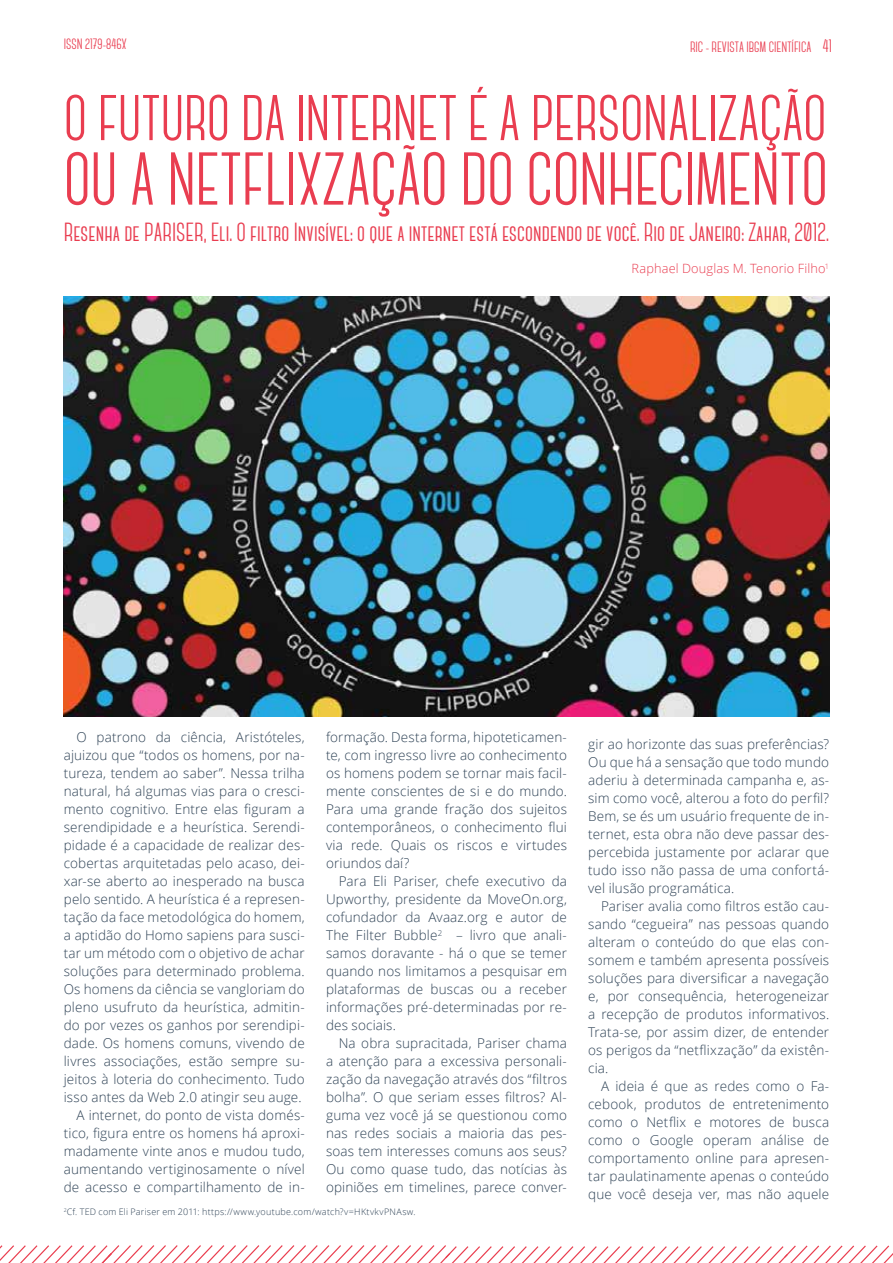
<style>
.page{position:relative;width:893px;height:1263px;background:#fff}
.page>*{position:absolute;margin:0;border:0;box-sizing:border-box;transform-origin:0 0}
.t1{font:700 74.7px "Canter";letter-spacing:-.01em;color:#e93d50}
.t2{font:700 64.5px "Canter";letter-spacing:-.005em;color:#e93d50}
.t3{font:700 26.25px "Canter";color:#e93d50}
.t4{font:700 15px "Canter";color:#e93d50}
.t5{font:300 13.5px/18px "Open Sans";letter-spacing:.01em;color:#2e4255;text-align:justify}
.t6{font:300 12.75px "Open Sans";letter-spacing:.015em;color:#e93d50}
.t7{font:300 9px "Open Sans";letter-spacing:.025em;color:#2e4255}
.s1{font-size:18px}
</style>
<div class="page">
<img style="left:64px;top:296px;width:765px;height:421px">
<svg style="left:0;top:1245px;width:893px;height:18px"></svg>
<p class="t4" style="left:64px;top:37px;width:64px">ISSN 2179-846X</p>
<p class="t4" style="left:690px;top:39px;width:144px">RIC - REVISTA IBGM CIENTÍFICA <span class="s1">41</span></p>
<h2 class="t2" style="left:64px;top:86px;width:764px">O FUTURO DA INTERNET É A PERSONALIZAÇÃO</h2>
<h1 class="t1" style="left:64px;top:142px;width:766px">OU A NETFLIXZAÇÃO DO CONHECIMENTO</h1>
<h3 class="t3" style="left:64px;top:219px;width:767px">Resenha de PARISER, Eli. O filtro Invisível: o que a internet está escondendo de você. Rio de Janeiro: Zahar, 2012.</h3>
<p class="t6" style="left:632px;top:260px;width:199px">Raphael Douglas M. Tenorio Filho<sup>1</sup></p>
<p class="t5" style="left:64px;top:728px;width:242px;text-align:right">O patrono da ciência, Aristóteles, ajuizou que “todos os homens, por na&shy;tureza, tendem ao saber”. Nessa trilha natural, há algumas vias para o cresci&shy;mento cognitivo. Entre elas figuram a serendipidade e a heurística. Serendi&shy;pidade é a capacidade de realizar des&shy;cobertas arquitetadas pelo acaso, dei&shy;xar-se aberto ao inesperado na busca pelo sentido. A heurística é a represen&shy;tação da face metodológica do homem, a aptidão do Homo sapiens para susci&shy;tar um método com o objetivo de achar soluções para determinado problema.<br>Os homens da ciência se vangloriam do pleno usufruto da heurística, admitin&shy;do por vezes os ganhos por serendipi&shy;dade. Os homens comuns, vivendo de livres associações, estão sempre su&shy;jeitos à loteria do conhecimento. Tudo isso antes da Web 2.0 atingir seu auge.<br>A internet, do ponto de vista domés&shy;tico, figura entre os homens há aproxi&shy;madamente vinte anos e mudou tudo, aumentando vertiginosamente o nível de acesso e compartilhamento de in-</p>
<p class="t5" style="left:326px;top:728px;width:242px">formação. Desta forma, hipoteticamen&shy;te, com ingresso livre ao conhecimento os homens podem se tornar mais facil&shy;mente conscientes de si e do mundo.<br>Para uma grande fração dos sujeitos contemporâneos, o conhecimento flui via rede. Quais os riscos e virtudes oriundos daí?</p>
<p class="t5" style="left:326px;top:872px;width:242px;text-indent:13px">Para Eli Pariser, chefe executivo da Upworthy, presidente da MoveOn.org, cofundador da Avaaz.org e autor de The Filter Bubble<sup>2</sup> – livro que anali&shy;samos doravante - há o que se temer quando nos limitamos a pesquisar em plataformas de buscas ou a receber informações pré-determinadas por re&shy;des sociais.</p>
<p class="t5" style="left:326px;top:1034px;width:242px;text-indent:13px">Na obra supracitada, Pariser chama a atenção para a excessiva personali&shy;zação da navegação através dos “filtros bolha”. O que seriam esses filtros? Al&shy;guma vez você já se questionou como nas redes sociais a maioria das pes&shy;soas tem interesses comuns aos seus?<br>Ou como quase tudo, das notícias às opiniões em timelines, parece conver-</p>
<p class="t7" style="left:64px;top:1205px;width:353px"><sup>2</sup>Cf. TED com Eli Pariser em 2011: https://www.youtube.com/watch?v=HKtvkvPNAsw.</p>
<p class="t5" style="left:588px;top:735px;width:242px">gir ao horizonte das suas preferências?<br>Ou que há a sensação que todo mundo aderiu à determinada campanha e, as&shy;sim como você, alterou a foto do perfil?<br>Bem, se és um usuário frequente de in&shy;ternet, esta obra não deve passar des&shy;percebida justamente por aclarar que tudo isso não passa de uma confortá&shy;vel ilusão programática.</p>
<p class="t5" style="left:588px;top:897px;width:242px;text-indent:13px">Pariser avalia como filtros estão cau&shy;sando “cegueira” nas pessoas quando alteram o conteúdo do que elas con&shy;somem e também apresenta possíveis soluções para diversificar a navegação e, por consequência, heterogeneizar a recepção de produtos informativos.<br>Trata-se, por assim dizer, de entender os perigos da “netflixzação” da existên&shy;cia.</p>
<p class="t5" style="left:588px;top:1077px;width:242px;text-indent:13px">A ideia é que as redes como o Fa&shy;cebook, produtos de entretenimento como o Netflix e motores de busca como o Google operam análise de comportamento online para apresen&shy;tar paulatinamente apenas o conteúdo que você deseja ver, mas não aquele</p>
</div>
